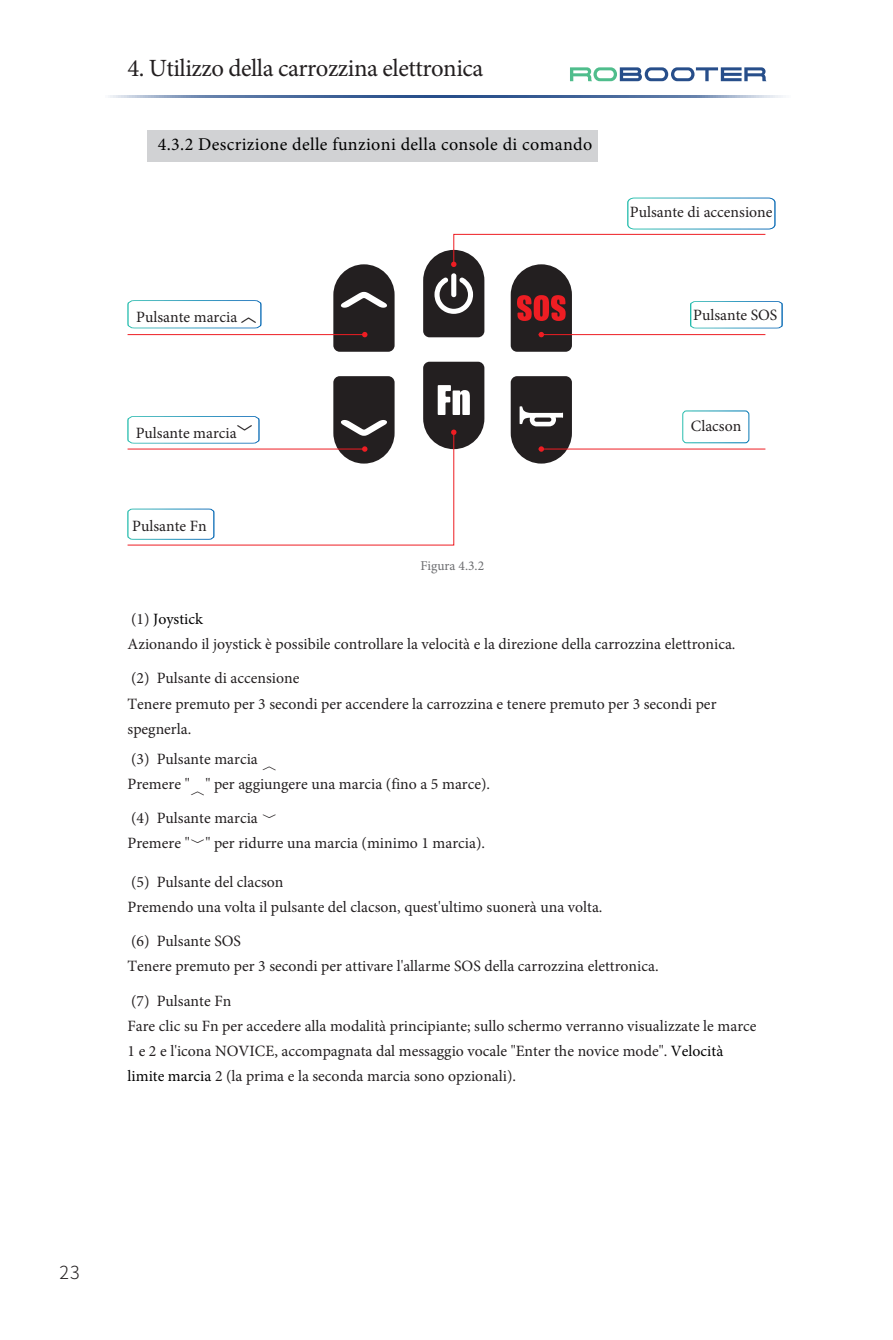
<style>
.page{position:relative;width:893px;height:1340px;background:#fff}
.page>*{position:absolute;margin:0;border:0;box-sizing:border-box;transform-origin:0 0}
.t1{font:24.75px "Minion Pro";letter-spacing:-.02em;color:#231f20}
.t2{font:18px "Minion Pro";letter-spacing:.02em;color:#000}
.t3{font:300 18px "Source Han Sans CN";color:#231f20}
.t4{font:15.75px/25.2px "Minion Pro";color:#231f20}
.t5{font:13.5px "Minion Pro";color:#6c6d70}
.s1{font-family:"Source Han Sans CN"}
.s2{color:#000}
.s3{font-family:"Microsoft Himalaya"}
</style>
<div class="page">
<svg style="left:108px;top:95px;width:675px;height:3px;background:#5e7ba8"></svg>
<svg style="left:570px;top:67px;width:196px;height:14px"></svg>
<div style="left:147px;top:131px;width:450px;height:31px;background:#d1d2d4"></div>
<svg style="left:127px;top:300px;width:135px;height:29px"></svg>
<div style="left:682px;top:410px;width:67px;height:33px;border:1px solid #fff;border-radius:4px"></div>
<hr style="left:128px;top:334px;width:237px;height:1px;background:#ee1d23">
<svg style="left:333px;top:264px;width:62px;height:88px;background:#464041"></svg>
<hr style="left:539px;top:448px;width:226px;height:1px;background:#ee1d23">
<svg style="left:511px;top:376px;width:61px;height:87px;background:#454041"></svg>
<svg style="left:127px;top:362px;width:357px;height:183px"></svg>
<svg style="left:423px;top:197px;width:360px;height:155px"></svg>
<h1 class="t1" style="left:128px;top:51px;width:357px">4. Utilizzo della carrozzina elettronica</h1>
<p class="t2" style="left:158px;top:132px;width:436px">4.3.2 Descrizione delle funzioni della console di comando</p>
<p class="t4" style="left:136px;top:304px;width:122px">Pulsante marcia <span class="s1">︿</span></p>
<p class="t4" style="left:136px;top:420px;width:118px">Pulsante marcia<span class="s1">﹀</span></p>
<p class="t4" style="left:132px;top:513px;width:76px">Pulsante Fn</p>
<p class="t5" style="left:420px;top:557px;width:65px">Figura 4.3.2</p>
<p class="t4" style="left:630px;top:199px;width:144px">Pulsante di accensione</p>
<p class="t4" style="left:693px;top:303px;width:86px">Pulsante SOS</p>
<p class="t4" style="left:691px;top:414px;width:52px">Clacson</p>
<p class="t4" style="left:128px;top:606px;width:609px">(1) <span class="s2">Joystick<br></span>Azionando il joystick è possibile controllare la velocità e la direzione della carrozzina elettronica.</p>
<p class="t4" style="left:128px;top:665px;width:590px">(2) Pulsante di accensione<br>Tenere premuto per 3 secondi per accendere la carrozzina e tenere premuto per 3 secondi per spegnerla.</p>
<p class="t4" style="left:128px;top:746px;width:364px">(3) Pulsante marcia <span class="s3">︿<br></span>Premere "<span class="s3">︿</span>" per aggiungere una marcia (fino a 5 marce).</p>
<p class="t4" style="left:128px;top:805px;width:359px">(4) Pulsante marcia <span class="s3">﹀<br></span>Premere "<span class="s3">﹀</span>" per ridurre una marcia (minimo 1 marcia).</p>
<p class="t4" style="left:128px;top:869px;width:476px">(5) Pulsante del clacson<br>Premendo una volta il pulsante del clacson, quest'ultimo suonerà una volta.</p>
<p class="t4" style="left:128px;top:928px;width:533px">(6) Pulsante SOS<br>Tenere premuto per 3 secondi per attivare l'allarme SOS della carrozzina elettronica.</p>
<p class="t4" style="left:128px;top:988px;width:630px">(7) Pulsante Fn<br>Fare clic su Fn per accedere alla modalità principiante; sullo schermo verranno visualizzate le marce 1 e 2 e l'icona NOVICE, accompagnata dal messaggio vocale "Enter the novice mode". <span class="s2">Velocità limite marcia</span> 2 (la prima e la seconda marcia sono opzionali).</p>
<p class="t3" style="left:60px;top:1263px;width:22px">23</p>
</div>
